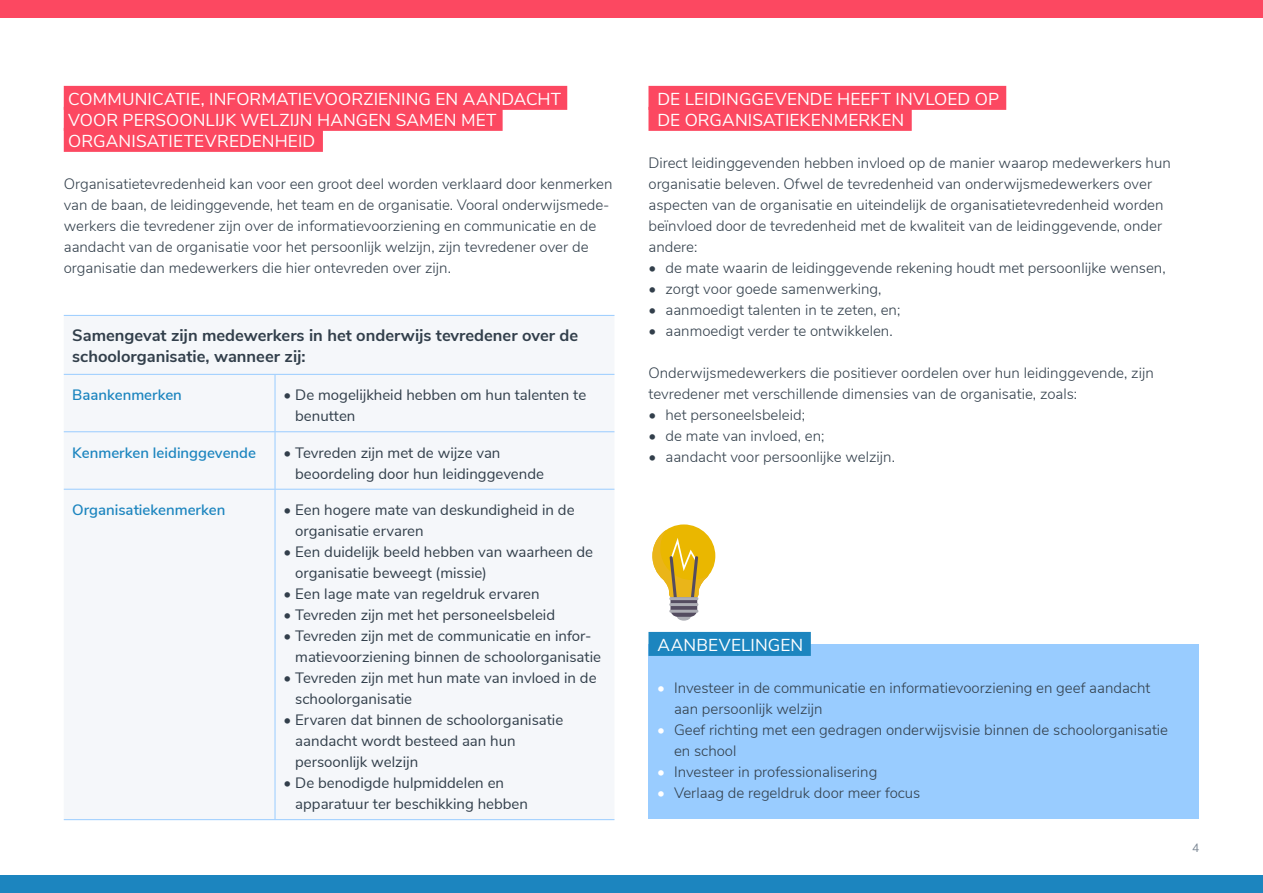
<style>
.page{position:relative;width:1263px;height:893px;background:#fff}
.page>*{position:absolute;margin:0;border:0;box-sizing:border-box;transform-origin:0 0}
.KOPJE_ROZE_BALK{font:17.25px "Nunito Sans";letter-spacing:.005em;color:#fff}
.ALINEAkop{font:700 16.5px/21px "Nunito Sans";color:#323f4b}
.BODY{font:300 15px/21px "Nunito Sans";color:#323f4b}
.TABEL_body{font:15px/21px "Nunito Sans";color:#323f4b}
.TABEL_body_bold_wit{font:600 15px "Nunito Sans";color:#1c85bf}
.t1{font:12px "Nunito Sans";color:#7b8794}
.s1{color:#fff}
</style>
<div class="page">
<div style="left:0;top:0;width:1263px;height:17px;background:#fc4861"></div>
<div style="left:0;top:876px;width:1263px;height:17px;background:#1c85bf"></div>
<div style="left:648px;top:644px;width:551px;height:175px;background:#9cf"></div>
<div style="left:648px;top:632px;width:163px;height:24px;background:#1c85bf"></div>
<div style="left:648px;top:86px;width:358px;height:24px;background:#fc4861"></div>
<div style="left:648px;top:107px;width:264px;height:24px;background:#fc4861"></div>
<div style="left:64px;top:373px;width:550px;height:446px;background:#f5f7fa"></div>
<hr style="left:275px;top:375px;width:1px;height:56px;background:#9cf">
<hr style="left:64px;top:431px;width:211px;height:1px;background:#9cf">
<hr style="left:275px;top:431px;width:339px;height:1px;background:#9cf">
<hr style="left:275px;top:432px;width:1px;height:57px;background:#9cf">
<hr style="left:64px;top:489px;width:211px;height:1px;background:#9cf">
<hr style="left:275px;top:489px;width:339px;height:1px;background:#9cf">
<hr style="left:275px;top:490px;width:1px;height:329px;background:#9cf">
<hr style="left:64px;top:315px;width:211px;height:1px;background:#9cf">
<hr style="left:275px;top:315px;width:339px;height:1px;background:#9cf">
<hr style="left:64px;top:374px;width:211px;height:1px;background:#9cf">
<hr style="left:275px;top:374px;width:339px;height:1px;background:#9cf">
<hr style="left:64px;top:819px;width:211px;height:1px;background:#9cf">
<hr style="left:275px;top:819px;width:339px;height:1px;background:#9cf">
<div style="left:677px;top:612px;width:14px;height:9px;background:#adaeb5;border-radius:50%"></div>
<svg style="left:652px;top:524px;width:63px;height:93px"></svg>
<hr style="left:669px;top:597px;width:29px;height:3px;background:#adaeb5">
<hr style="left:669px;top:603px;width:29px;height:3px;background:#adaeb5">
<hr style="left:669px;top:610px;width:29px;height:3px;background:#adaeb5">
<div style="left:64px;top:86px;width:503px;height:24px;background:#fc4861"></div>
<div style="left:64px;top:107px;width:439px;height:24px;background:#fc4861"></div>
<div style="left:64px;top:128px;width:259px;height:24px;background:#fc4861"></div>
<p class="KOPJE_ROZE_BALK" style="left:68px;top:86px;width:494px">COMMUNICATIE, INFORMATIEVOORZIENING EN AANDACHT</p>
<p class="KOPJE_ROZE_BALK" style="left:68px;top:107px;width:430px">VOOR PERSOONLIJK WELZIJN HANGEN SAMEN MET</p>
<p class="KOPJE_ROZE_BALK" style="left:68px;top:128px;width:249px">ORGANISATIETEVREDENHEID</p>
<p class="BODY" style="left:64px;top:172px;width:550px">Organisatietevredenheid kan voor een groot deel worden verklaard door kenmerken van de baan, de leidinggevende, het team en de organisatie. Vooral onderwijsmede&shy;werkers die tevredener zijn over de informatievoorziening en communicatie en de aandacht van de organisatie voor het persoonlijk welzijn, zijn tevredener over de organisatie dan medewerkers die hier ontevreden over zijn.</p>
<p class="ALINEAkop" style="left:72px;top:323px;width:507px">Samengevat zijn medewerkers in het onderwijs tevredener over de schoolorganisatie, wanneer zij:</p>
<p class="TABEL_body_bold_wit" style="left:72px;top:384px;width:111px">Baankenmerken</p>
<p class="TABEL_body" style="left:295px;top:383px;width:292px;text-indent:-12px">• De mogelijkheid hebben om hun talenten te benutten</p>
<p class="TABEL_body_bold_wit" style="left:72px;top:441px;width:185px">Kenmerken leidinggevende</p>
<p class="TABEL_body" style="left:295px;top:441px;width:250px;text-indent:-12px">• Tevreden zijn met de wijze van beoordeling door hun leidinggevende</p>
<p class="TABEL_body_bold_wit" style="left:72px;top:499px;width:155px">Organisatiekenmerken</p>
<p class="TABEL_body" style="left:295px;top:498px;width:281px;text-indent:-12px">• Een hogere mate van deskundigheid in de organisatie ervaren</p>
<p class="TABEL_body" style="left:295px;top:540px;width:299px;text-indent:-12px">• Een duidelijk beeld hebben van waarheen de organisatie beweegt (missie)</p>
<p class="TABEL_body" style="left:283px;top:582px;width:258px">• Een lage mate van regeldruk ervaren</p>
<p class="TABEL_body" style="left:283px;top:603px;width:273px">• Tevreden zijn met het personeelsbeleid</p>
<p class="TABEL_body" style="left:295px;top:624px;width:307px;text-indent:-12px">• Tevreden zijn met de communicatie en infor&shy;matievoorziening binnen de schoolorganisatie</p>
<p class="TABEL_body" style="left:295px;top:666px;width:303px;text-indent:-12px">• Tevreden zijn met hun mate van invloed in de schoolorganisatie</p>
<p class="TABEL_body" style="left:295px;top:708px;width:270px;text-indent:-12px">• Ervaren dat binnen de schoolorganisatie aandacht wordt besteed aan hun persoonlijk welzijn</p>
<p class="TABEL_body" style="left:295px;top:771px;width:234px;text-indent:-12px">• De benodigde hulpmiddelen en apparatuur ter beschikking hebben</p>
<p class="KOPJE_ROZE_BALK" style="left:657px;top:86px;width:343px">DE LEIDINGGEVENDE HEEFT INVLOED OP</p>
<p class="KOPJE_ROZE_BALK" style="left:657px;top:107px;width:248px">DE ORGANISATIEKENMERKEN</p>
<p class="BODY" style="left:648px;top:151px;width:524px">Direct leidinggevenden hebben invloed op de manier waarop medewerkers hun organisatie beleven. Ofwel de tevredenheid van onderwijsmedewerkers over aspecten van de organisatie en uiteindelijk de organisatietevredenheid worden beïnvloed door de tevredenheid met de kwaliteit van de leidinggevende, onder andere:</p>
<p class="BODY" style="left:648px;top:256px;width:519px">• de mate waarin de leidinggevende rekening houdt met persoonlijke wensen,</p>
<p class="BODY" style="left:648px;top:277px;width:234px">• zorgt voor goede samenwerking,</p>
<p class="BODY" style="left:648px;top:298px;width:253px">• aanmoedigt talenten in te zeten, en;</p>
<p class="BODY" style="left:648px;top:319px;width:246px">• aanmoedigt verder te ontwikkelen.</p>
<p class="BODY" style="left:648px;top:361px;width:507px">Onderwijsmedewerkers die positiever oordelen over hun leidinggevende, zijn tevredener met verschillende dimensies van de organisatie, zoals:</p>
<p class="BODY" style="left:648px;top:403px;width:158px">• het personeelsbeleid;</p>
<p class="BODY" style="left:648px;top:424px;width:178px">• de mate van invloed, en;</p>
<p class="BODY" style="left:648px;top:445px;width:248px">• aandacht voor persoonlijke welzijn.</p>
<p class="KOPJE_ROZE_BALK" style="left:657px;top:632px;width:147px">AANBEVELINGEN</p>
<p class="BODY" style="left:674px;top:676px;width:478px;text-indent:-17px"><span class="s1">•</span> Investeer in de communicatie en informatievoorziening en geef aandacht aan persoonlijk welzijn</p>
<p class="BODY" style="left:674px;top:718px;width:496px;text-indent:-17px"><span class="s1">•</span> Geef richting met een gedragen onderwijsvisie binnen de schoolorganisatie en school</p>
<p class="BODY" style="left:657px;top:760px;width:222px"><span class="s1">•</span> Investeer in professionalisering</p>
<p class="BODY" style="left:657px;top:781px;width:265px"><span class="s1">•</span> Verlaag de regeldruk door meer focus</p>
<p class="t1" style="left:1192px;top:839px;width:9px">4</p>
</div>
